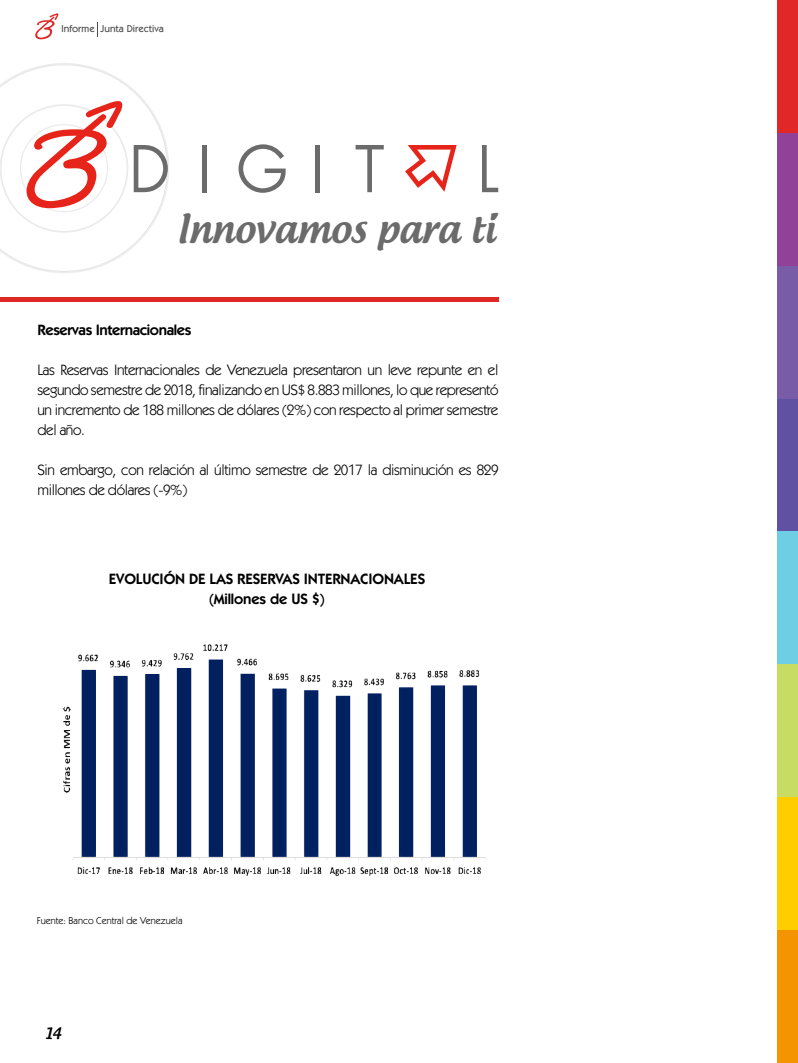
<style>
.page{position:relative;width:798px;height:1063px;background:#fff}
.page>*{position:absolute;margin:0;border:0;box-sizing:border-box;transform-origin:0 0}
.t1{font:500 38.5px "Androgyne";color:#6b6b6b}
.t2{font:15px/20px "Itc Kabel";letter-spacing:-.025em;color:#000;text-align:justify}
.t3{font:600 15px/20px "Itc Kabel";letter-spacing:-.01em;color:#000;text-align:center}
.t4{font:500 15px "Androgyne";color:#000}
.t5{font:10px "Itc Kabel";color:#000}
.t6{font:500 10px "Itc Kabel";color:#4f4f4f}
</style>
<div class="page">
<hr style="left:0;top:297px;width:498px;height:4px;background:#df2826">
<div style="left:776px;top:0;width:21px;height:133px;background:#e12827"></div>
<div style="left:776px;top:133px;width:21px;height:133px;background:#924198"></div>
<div style="left:776px;top:266px;width:21px;height:133px;background:#795ca7"></div>
<div style="left:776px;top:399px;width:21px;height:132px;background:#6151a3"></div>
<div style="left:776px;top:531px;width:21px;height:133px;background:#6ecee4"></div>
<div style="left:776px;top:664px;width:21px;height:133px;background:#c6dc63"></div>
<div style="left:776px;top:797px;width:21px;height:133px;background:#ffcd00"></div>
<div style="left:776px;top:930px;width:21px;height:133px;background:#f49400"></div>
<svg style="left:97px;top:23px;width:1px;height:14px"></svg>
<svg style="left:35px;top:13px;width:24px;height:26px"></svg>
<svg style="left:45px;top:63px;width:124px;height:210px"></svg>
<svg style="left:0;top:65px;width:167px;height:206px"></svg>
<svg style="left:134px;top:145px;width:34px;height:47px"></svg>
<div style="left:315px;top:145px;width:5px;height:47px;background:#6b6b6b"></div>
<svg style="left:238px;top:144px;width:47px;height:49px"></svg>
<div style="left:202px;top:145px;width:5px;height:47px;background:#6b6b6b"></div>
<svg style="left:355px;top:145px;width:28px;height:47px"></svg>
<svg style="left:482px;top:145px;width:16px;height:47px"></svg>
<svg style="left:0;top:101px;width:128px;height:132px"></svg>
<svg style="left:405px;top:145px;width:51px;height:47px"></svg>
<img style="left:62px;top:644px;width:424px;height:232px">
<p class="t6" style="left:62px;top:23px;width:104px">Informe Junta Directiva</p>
<h1 class="t1" style="left:177px;top:204px;width:320px">Innovamos para ti</h1>
<p class="t3" style="left:37px;top:319px;width:155px">Reservas Internacionales</p>
<p class="t2" style="left:37px;top:360px;width:462px">Las Reservas Internacionales de Venezuela presentaron un leve repunte en el segundo semestre de 2018, finalizando en US$ 8.883 millones, lo que representó un incremento de 188 millones de dólares (2%) con respecto al primer semestre del año.</p>
<p class="t2" style="left:37px;top:460px;width:462px">Sin embargo, con relación al último semestre de 2017 la disminución es 829 millones de dólares (-9%)</p>
<p class="t3" style="left:109px;top:569px;width:318px">EVOLUCIÓN DE LAS RESERVAS INTERNACIONALES (Millones de US $)</p>
<p class="t5" style="left:37px;top:914px;width:147px">Fuente: Banco Central de Venezuela</p>
<p class="t4" style="left:45px;top:1024px;width:18px">14</p>
</div>
